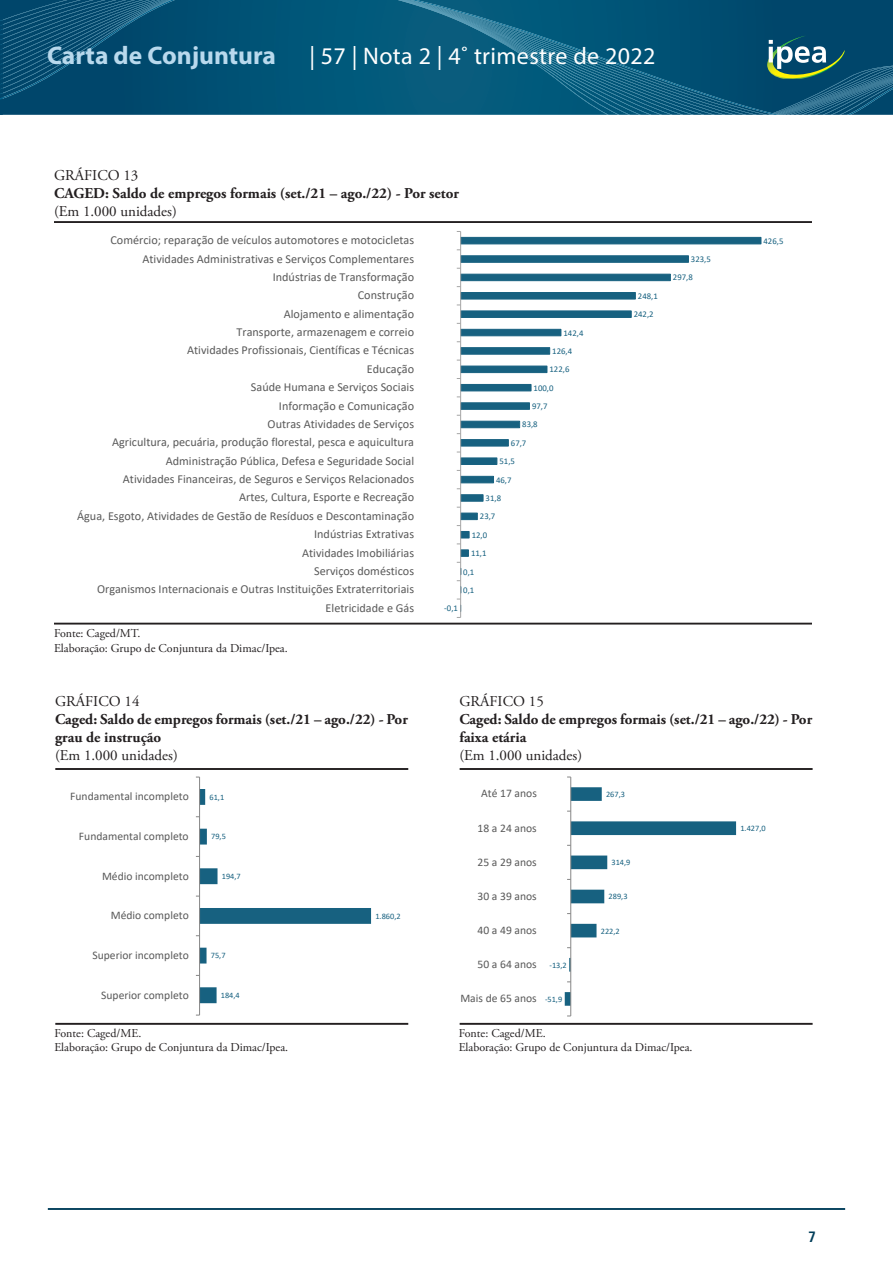
<style>
.page{position:relative;width:893px;height:1263px;background:#fff}
.page>*{position:absolute;margin:0;border:0;box-sizing:border-box;transform-origin:0 0}
.t1{font:700 25.5px "Myriad Pro";color:#b9d9ed}
.t2{font:24px "Myriad Pro";letter-spacing:.015em;color:#fff}
.t3{font:700 15px/18px "Adobe Garamond Pro";color:#231f20}
.t4{font:15px "Adobe Garamond Pro";color:#231f20}
.t5{font:700 condensed 15px "Frutiger LT Pro";color:#013d59}
.t6{font:12.15px/18.3px "Calibri";color:#595959;text-align:right}
.t7{font:12px "Adobe Garamond Pro";color:#231f20}
.t8{font:11.55px "Calibri";color:#595959}
.t9{font:8.7px/18.5px "Calibri";color:#176180}
.t10{font:8.25px "Calibri";color:#176180}
.s1{font-weight:400}
</style>
<div class="page">
<hr style="left:48px;top:1208px;width:797px;height:2px;background:#013d59">
<div style="left:175px;top:0;width:223px;height:115px;background:#005578"></div>
<svg style="left:0;top:0;width:175px;height:115px;background:#084e72"></svg>
<svg style="left:398px;top:0;width:495px;height:115px;background:#0d5a7a"></svg>
<hr style="left:55px;top:1023px;width:353px;height:2px;background:#231f20">
<hr style="left:55px;top:768px;width:353px;height:2px;background:#231f20">
<hr style="left:199px;top:777px;width:1px;height:238px;background:#868686">
<svg style="left:196px;top:789px;width:175px;height:214px"></svg>
<hr style="left:460px;top:1023px;width:353px;height:2px;background:#231f20">
<hr style="left:460px;top:768px;width:353px;height:2px;background:#231f20">
<hr style="left:570px;top:777px;width:1px;height:239px;background:#868686">
<svg style="left:565px;top:787px;width:171px;height:219px"></svg>
<hr style="left:54px;top:623px;width:758px;height:1px;background:#231f20">
<hr style="left:54px;top:221px;width:758px;height:2px;background:#231f20">
<div style="left:460px;top:237px;width:301px;height:7px;background:#176180"></div>
<div style="left:460px;top:256px;width:229px;height:6px;background:#176180"></div>
<div style="left:460px;top:274px;width:210px;height:7px;background:#176180;border:1px solid #176180"></div>
<div style="left:460px;top:292px;width:175px;height:7px;background:#176180"></div>
<div style="left:460px;top:311px;width:171px;height:7px;background:#176180"></div>
<div style="left:460px;top:329px;width:101px;height:7px;background:#176180;border:1px solid #176180"></div>
<div style="left:460px;top:347px;width:90px;height:7px;background:#176180;border:1px solid #176180"></div>
<div style="left:460px;top:366px;width:87px;height:7px;background:#176180"></div>
<div style="left:460px;top:384px;width:71px;height:7px;background:#176180"></div>
<div style="left:460px;top:403px;width:70px;height:6px;background:#176180"></div>
<div style="left:460px;top:421px;width:60px;height:7px;background:#176180;border:1px solid #176180"></div>
<div style="left:460px;top:439px;width:48px;height:7px;background:#176180;border:1px solid #176180"></div>
<div style="left:460px;top:458px;width:37px;height:7px;background:#176180"></div>
<div style="left:460px;top:476px;width:34px;height:7px;background:#176180;border:1px solid #176180"></div>
<div style="left:460px;top:495px;width:23px;height:6px;background:#176180"></div>
<div style="left:460px;top:513px;width:17px;height:7px;background:#176180"></div>
<div style="left:460px;top:531px;width:9px;height:7px;background:#176180;border:1px solid #176180"></div>
<div style="left:460px;top:550px;width:9px;height:6px;background:#176180;border:1px solid #176180"></div>
<hr style="left:460px;top:231px;width:1px;height:386px;background:#a6a6a6">
<svg style="left:457px;top:562px;width:5px;height:31px"></svg>
<svg style="left:457px;top:599px;width:5px;height:19px"></svg>
<h1 class="t1" style="left:47px;top:39px;width:230px">Carta de Conjuntura</h1>
<h2 class="t2" style="left:309px;top:41px;width:347px">| 57 | Nota 2 | 4˚ trimestre de 2022</h2>
<p class="t4" style="left:54px;top:166px;width:86px">GRÁFICO 13</p>
<p class="t3" style="left:54px;top:184px;width:407px">CAGED: Saldo de empregos formais (set./21 – ago./22) - Por setor <span class="s1">(Em 1.000 unidades)</span></p>
<p class="t6" style="left:77px;top:231px;width:338px">Comércio; reparação de veículos automotores e motocicletas Atividades Administrativas e Serviços Complementares<br>Indústrias de Transformação<br>Construção<br>Alojamento e alimentação<br>Transporte, armazenagem e correio<br>Atividades Profissionais, Científicas e Técnicas<br>Educação<br>Saúde Humana e Serviços Sociais<br>Informação e Comunicação<br>Outras Atividades de Serviços<br>Agricultura, pecuária, produção florestal, pesca e aquicultura Administração Pública, Defesa e Seguridade Social<br>Atividades Financeiras, de Seguros e Serviços Relacionados<br>Artes, Cultura, Esporte e Recreação<br>Água, Esgoto, Atividades de Gestão de Resíduos e Descontaminação Indústrias Extrativas<br>Atividades Imobiliárias<br>Serviços domésticos<br>Organismos Internacionais e Outras Instituições Extraterritoriais Eletricidade e Gás</p>
<p class="t7" style="left:54px;top:626px;width:88px">Fonte: Caged/MT.</p>
<p class="t7" style="left:54px;top:641px;width:235px">Elaboração: Grupo de Conjuntura da Dimac/Ipea.</p>
<p class="t9" style="left:563px;top:323px;width:21px">142,4</p>
<p class="t9" style="left:552px;top:342px;width:21px">126,4</p>
<p class="t9" style="left:549px;top:360px;width:21px">122,6</p>
<p class="t9" style="left:534px;top:378px;width:21px">100,0</p>
<p class="t9" style="left:532px;top:397px;width:17px">97,7</p>
<p class="t9" style="left:522px;top:415px;width:17px">83,8</p>
<p class="t9" style="left:511px;top:433px;width:17px">67,7</p>
<p class="t9" style="left:499px;top:452px;width:17px">51,5</p>
<p class="t9" style="left:496px;top:470px;width:17px">46,7</p>
<p class="t9" style="left:486px;top:489px;width:17px">31,8</p>
<p class="t9" style="left:480px;top:507px;width:17px">23,7</p>
<p class="t9" style="left:472px;top:525px;width:17px">12,0</p>
<p class="t9" style="left:471px;top:544px;width:17px">11,1</p>
<p class="t9" style="left:463px;top:562px;width:13px">0,1</p>
<p class="t9" style="left:463px;top:580px;width:13px">0,1</p>
<p class="t9" style="left:444px;top:599px;width:15px">-0,1</p>
<p class="t9" style="left:634px;top:286px;width:26px;text-align:center">248,1<br>242,2</p>
<p class="t9" style="left:673px;top:250px;width:40px;text-indent:18px">323,5<br>297,8</p>
<p class="t9" style="left:763px;top:231px;width:21px">426,5</p>
<p class="t4" style="left:55px;top:692px;width:86px">GRÁFICO 14</p>
<p class="t3" style="left:55px;top:711px;width:354px">Caged: Saldo de empregos formais (set./21 – ago./22) - Por grau de instrução</p>
<p class="t4" style="left:55px;top:746px;width:124px">(Em 1.000 unidades)</p>
<p class="t8" style="left:70px;top:788px;width:120px">Fundamental incompleto</p>
<p class="t8" style="left:79px;top:828px;width:111px">Fundamental completo</p>
<p class="t8" style="left:102px;top:868px;width:88px">Médio incompleto</p>
<p class="t8" style="left:111px;top:907px;width:79px">Médio completo</p>
<p class="t8" style="left:92px;top:947px;width:98px">Superior incompleto</p>
<p class="t8" style="left:101px;top:987px;width:89px">Superior completo</p>
<p class="t10" style="left:209px;top:791px;width:16px">61,1</p>
<p class="t10" style="left:211px;top:831px;width:16px">79,5</p>
<p class="t10" style="left:222px;top:871px;width:20px">194,7</p>
<p class="t10" style="left:211px;top:950px;width:16px">75,7</p>
<p class="t10" style="left:221px;top:990px;width:20px">184,4</p>
<p class="t7" style="left:54px;top:1026px;width:88px">Fonte: Caged/ME.</p>
<p class="t7" style="left:54px;top:1040px;width:235px">Elaboração: Grupo de Conjuntura da Dimac/Ipea.</p>
<p class="t10" style="left:375px;top:910px;width:27px">1.860,2</p>
<p class="t4" style="left:459px;top:692px;width:86px">GRÁFICO 15</p>
<p class="t3" style="left:459px;top:711px;width:354px">Caged: Saldo de empregos formais (set./21 – ago./22) - Por faixa etária</p>
<p class="t4" style="left:459px;top:746px;width:124px">(Em 1.000 unidades)</p>
<p class="t8" style="left:481px;top:785px;width:57px">Até 17 anos</p>
<p class="t8" style="left:478px;top:820px;width:61px">18 a 24 anos</p>
<p class="t8" style="left:478px;top:854px;width:61px">25 a 29 anos</p>
<p class="t8" style="left:478px;top:888px;width:61px">30 a 39 anos</p>
<p class="t8" style="left:478px;top:922px;width:61px">40 a 49 anos</p>
<p class="t8" style="left:478px;top:956px;width:61px">50 a 64 anos</p>
<p class="t8" style="left:460px;top:990px;width:78px">Mais de 65 anos</p>
<p class="t10" style="left:549px;top:959px;width:19px">-13,2</p>
<p class="t10" style="left:545px;top:993px;width:19px">-51,9</p>
<p class="t10" style="left:606px;top:788px;width:20px">267,3</p>
<p class="t10" style="left:611px;top:857px;width:20px">314,9</p>
<p class="t10" style="left:609px;top:891px;width:20px">289,3</p>
<p class="t10" style="left:601px;top:925px;width:20px">222,2</p>
<p class="t7" style="left:459px;top:1026px;width:88px">Fonte: Caged/ME.</p>
<p class="t7" style="left:459px;top:1040px;width:235px">Elaboração: Grupo de Conjuntura da Dimac/Ipea.</p>
<p class="t10" style="left:740px;top:823px;width:27px">1.427,0</p>
<p class="t5" style="left:808px;top:1228px;width:9px">7</p>
</div>
